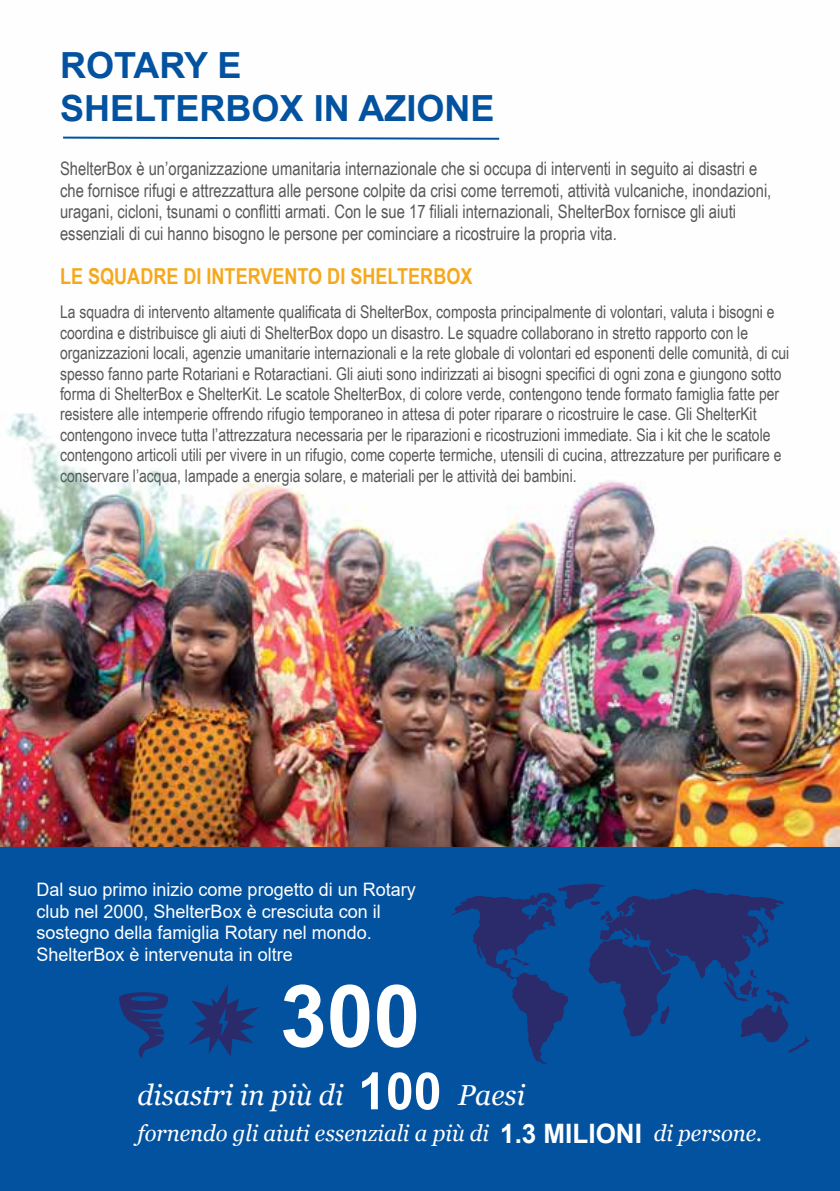
<style>
.page{position:relative;width:840px;height:1191px;background:#fff}
.page>*{position:absolute;margin:0;border:0;box-sizing:border-box;transform-origin:0 0}
.t1{font:700 86.4px "Arial";color:#fff}
.t2{font:700 51.4px "Arial";color:#fff}
.t3{font:700 36px/43.2px "Arial";color:#0352a0}
.t4{font:italic 28.8px "Georgia";color:#fff}
.t5{font:700 26.8px "Arial";color:#fff}
.t6{font:italic 22.6px "Georgia";color:#fff}
.t7{font:700 22px "Arial Narrow";color:#f6a81c}
.t8{font:18.6px/21.6px "Arial Narrow";color:#58585b}
.t9{font:18.6px/21.6px "Arial";color:#fff}
.t10{font:17.4px/20.4px "Arial Narrow";color:#58585b}
</style>
<div class="page">
<img style="left:1px;top:413px;width:838px;height:434px">
<img style="left:0;top:1px;width:1px;height:876px">
<div style="left:0;top:847px;width:839px;height:344px;background:#0352a0"></div>
<svg style="left:452px;top:883px;width:357px;height:180px"></svg>
<svg style="left:119px;top:992px;width:49px;height:66px"></svg>
<svg style="left:189px;top:985px;width:70px;height:71px"></svg>
<svg style="left:63px;top:136px;width:437px;height:4px"></svg>
<h3 class="t3" style="left:60px;top:44px;width:436px">ROTARY E<br>SHELTERBOX IN AZIONE</h3>
<p class="t8" style="left:60px;top:157px;width:712px">ShelterBox è un’organizzazione umanitaria internazionale che si occupa di interventi in seguito ai disastri e che fornisce rifugi e attrezzattura alle persone colpite da crisi come terremoti, attività vulcaniche, inondazioni, uragani, cicloni, tsunami o conflitti armati. Con le sue 17 filiali internazionali, ShelterBox fornisce gli aiuti essenziali di cui hanno bisogno le persone per cominciare a ricostruire la propria vita.</p>
<p class="t7" style="left:60px;top:260px;width:413px">LE SQUADRE DI INTERVENTO DI SHELTERBOX</p>
<p class="t10" style="left:60px;top:301px;width:730px">La squadra di intervento altamente qualificata di ShelterBox, composta principalmente di volontari, valuta i bisogni e coordina e distribuisce gli aiuti di ShelterBox dopo un disastro. Le squadre collaborano in stretto rapporto con le organizzazioni locali, agenzie umanitarie internazionali e la rete globale di volontari ed esponenti delle comunità, di cui spesso fanno parte Rotariani e Rotaractiani. Gli aiuti sono indirizzati ai bisogni specifici di ogni zona e giungono sotto forma di ShelterBox e ShelterKit. Le scatole ShelterBox, di colore verde, contengono tende formato famiglia fatte per resistere alle intemperie offrendo rifugio temporaneo in attesa di poter riparare o ricostruire le case. Gli ShelterKit contengono invece tutta l’attrezzatura necessaria per le riparazioni e ricostruzioni immediate. Sia i kit che le scatole contengono articoli utili per vivere in un rifugio, come coperte termiche, utensili di cucina, attrezzature per purificare e conservare l’acqua, lampade a energia solare, e materiali per le attività dei bambini.</p>
<p class="t9" style="left:36px;top:878px;width:381px">Dal suo primo inizio come progetto di un Rotary club nel 2000, ShelterBox è cresciuta con il sostegno della famiglia Rotary nel mondo.<br>ShelterBox è intervenuta in oltre</p>
<h1 class="t1" style="left:280px;top:955px;width:142px">300</h1>
<h3 class="t4" style="left:137px;top:1077px;width:207px">disastri in più di</h3>
<h3 class="t4" style="left:458px;top:1077px;width:68px">Paesi</h3>
<h2 class="t2" style="left:358px;top:1055px;width:85px">100</h2>
<p class="t6" style="left:137px;top:1118px;width:353px">fornendo gli aiuti essenziali a più di</p>
<p class="t6" style="left:653px;top:1118px;width:110px">di persone.</p>
<h3 class="t5" style="left:500px;top:1114px;width:143px">1.3 MILIONI</h3>
</div>
